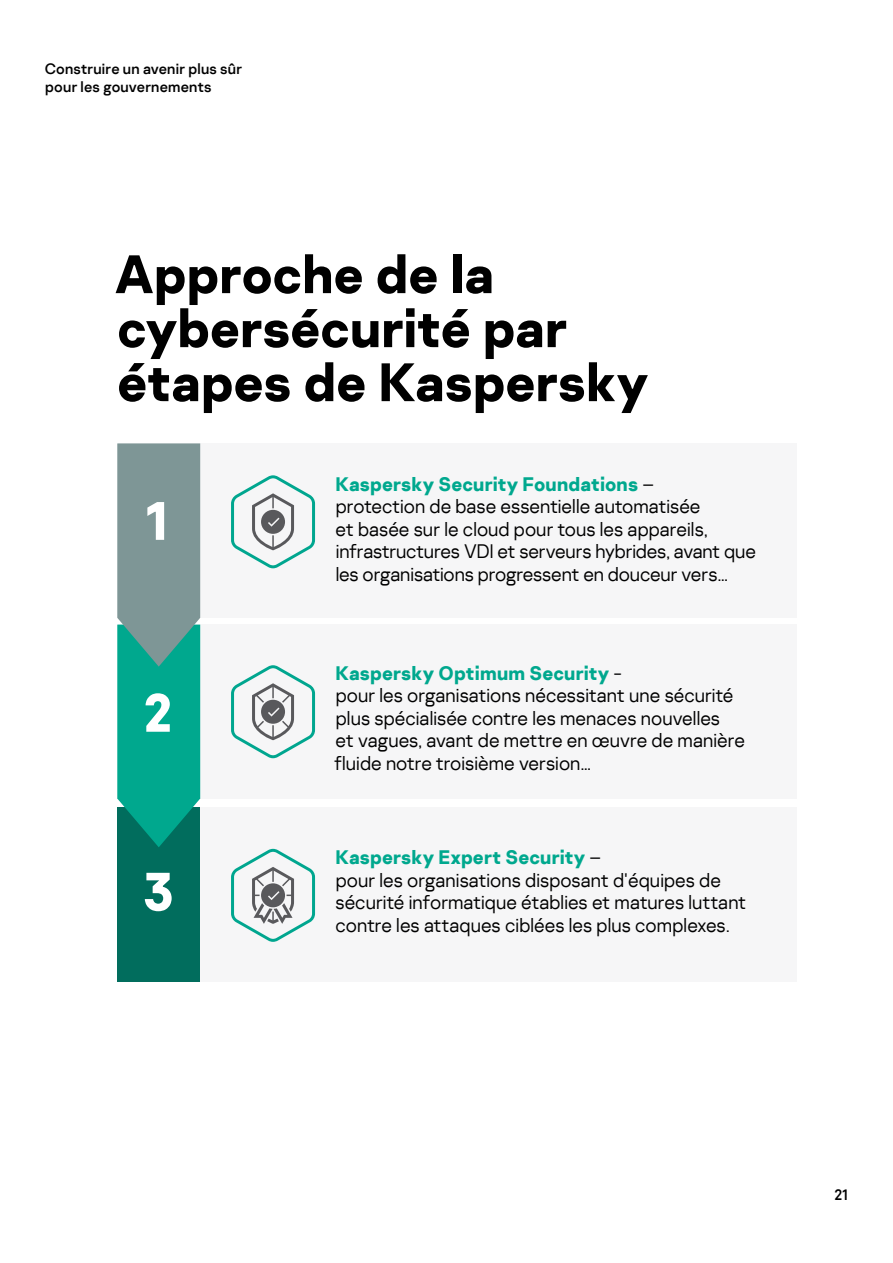
<style>
.page{position:relative;width:893px;height:1263px;background:#fff}
.page>*{position:absolute;margin:0;border:0;box-sizing:border-box;transform-origin:0 0}
.t1{font:700 54px/54px "Kaspersky Sans";letter-spacing:-.005em;color:#000}
.t2{font:700 54px "Kaspersky Sans";color:#fff}
.t3{font:300 19.5px/22.5px "Kaspersky Sans";color:#000}
.t4{font:15px/18px "Kaspersky Sans";letter-spacing:.015em;color:#000}
.s1{font-weight:700;color:#00a88e}
</style>
<div class="page">
<div style="left:118px;top:807px;width:679px;height:175px;background:#f6f6f7"></div>
<div style="left:118px;top:443px;width:679px;height:174px;background:#f6f6f7"></div>
<div style="left:118px;top:625px;width:679px;height:174px;background:#f6f6f7"></div>
<svg style="left:231px;top:475px;width:84px;height:93px"></svg>
<svg style="left:231px;top:665px;width:84px;height:93px"></svg>
<svg style="left:231px;top:849px;width:84px;height:93px"></svg>
<div style="left:117px;top:807px;width:83px;height:174px;background:#016d5d"></div>
<svg style="left:117px;top:443px;width:83px;height:404px;background:#3f9c8f"></svg>
<p class="t4" style="left:45px;top:60px;width:199px">Construire un avenir plus sûr pour les gouvernements</p>
<h1 class="t1" style="left:114px;top:248px;width:535px">Approche de la cybersécurité par étapes de Kaspersky</h1>
<h1 class="t2" style="left:146px;top:487px;width:23px">1</h1>
<h1 class="t2" style="left:143px;top:679px;width:30px">2</h1>
<h1 class="t2" style="left:143px;top:857px;width:33px">3</h1>
<p class="t3" style="left:336px;top:472px;width:422px"><span class="s1">Kaspersky Security Foundations</span> –<br>protection de base essentielle automatisée<br>et basée sur le cloud pour tous les appareils, infrastructures VDI et serveurs hybrides, avant que les organisations progressent en douceur vers…</p>
<p class="t3" style="left:334px;top:662px;width:412px"><span class="s1">Kaspersky Optimum Security</span> -<br>pour les organisations nécessitant une sécurité plus spécialisée contre les menaces nouvelles<br>et vagues, avant de mettre en œuvre de manière fluide notre troisième version…</p>
<p class="t3" style="left:336px;top:846px;width:412px"><span class="s1">Kaspersky Expert Security</span> –<br>pour les organisations disposant d'équipes de sécurité informatique établies et matures luttant contre les attaques ciblées les plus complexes.</p>
<p class="t4" style="left:834px;top:1186px;width:15px">21</p>
</div>
